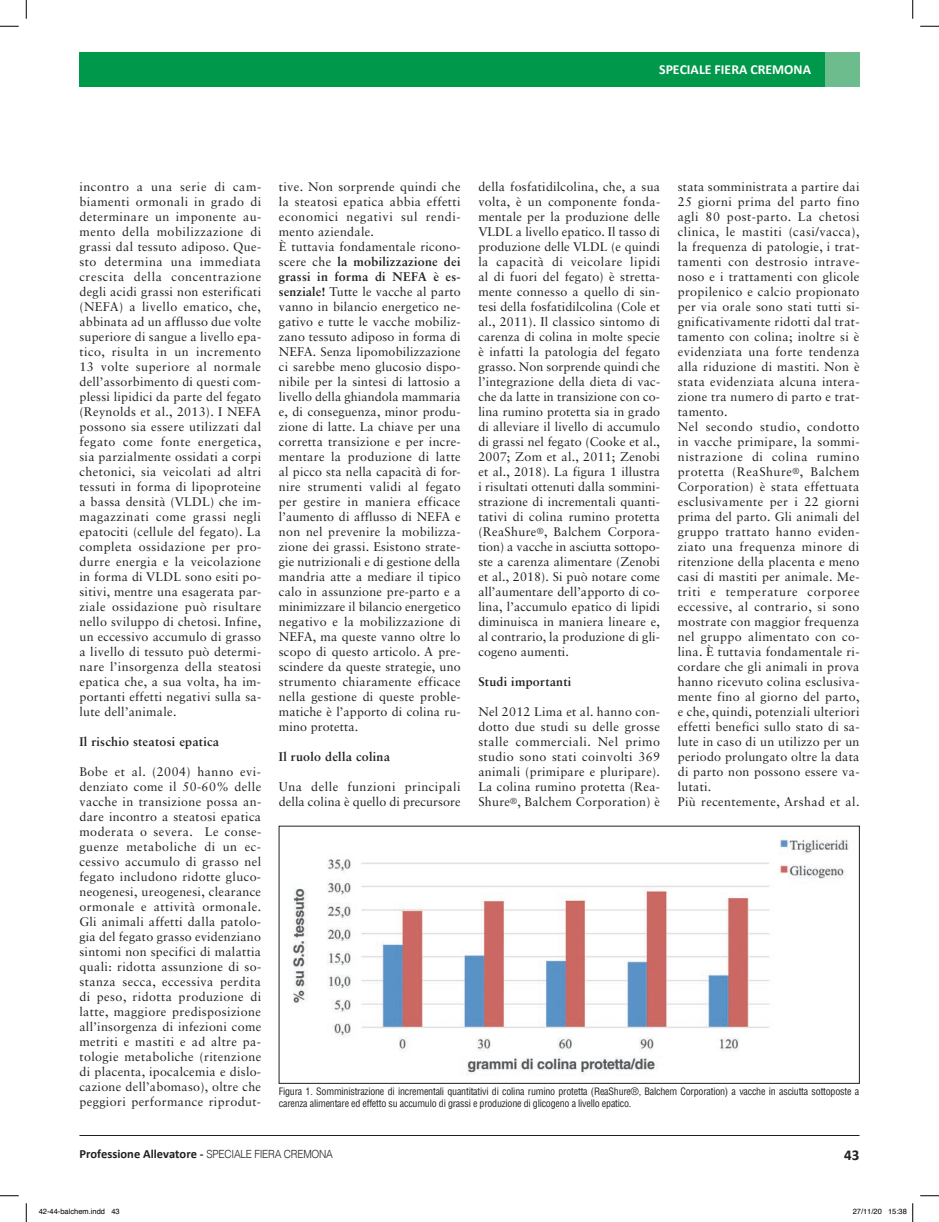
<style>
.page{position:relative;width:939px;height:1222px;background:#fff}
.page>*{position:absolute;margin:0;border:0;box-sizing:border-box;transform-origin:0 0}
.t1{font:700 15px "Calibri";color:#231f20}
.t2{font:700 13.75px "Calibri";color:#fff}
.t3{font:12.5px/15px "Sabon LT Std";letter-spacing:.02em;color:#231f20;text-align:justify}
.t4{font:700 12.5px "Sabon LT Std";letter-spacing:.02em;color:#231f20}
.t5{font:700 12.5px "Calibri";color:#231f20}
.t6{font:condensed 10px/12px "Helvetica LT Std";letter-spacing:-.02em;color:#231f20}
.t7{font:7.5px "Helvetica";color:#000}
.s1{font-weight:700}
.s2{font-family:"Helvetica";font-weight:300;font-size:11.25px}
</style>
<div class="page">
<hr style="left:79px;top:1135px;width:780px;height:1px;background:#231f20">
<div style="left:79px;top:52px;width:780px;height:34px;background:#00984a"></div>
<div style="left:825px;top:52px;width:34px;height:34px;background:#6cbc8d"></div>
<img style="left:292px;top:839px;width:558px;height:236px">
<svg style="left:0;top:25px;width:19px;height:2px"></svg>
<svg style="left:920px;top:25px;width:18px;height:2px"></svg>
<svg style="left:0;top:1195px;width:19px;height:1px"></svg>
<svg style="left:920px;top:1195px;width:18px;height:1px"></svg>
<svg style="left:25px;top:0;width:2px;height:19px"></svg>
<svg style="left:25px;top:1203px;width:2px;height:19px"></svg>
<svg style="left:912px;top:0;width:1px;height:19px"></svg>
<svg style="left:912px;top:1203px;width:1px;height:19px"></svg>
<p class="t2" style="left:659px;top:60px;width:153px">SPECIALE FIERA CREMONA</p>
<p class="t3" style="left:79px;top:179px;width:183px">incontro a una serie di cam&shy;biamenti ormonali in grado di determinare un imponente au&shy;mento della mobilizzazione di grassi dal tessuto adiposo. Que&shy;sto determina una immediata crescita della concentrazione degli acidi grassi non esterificati (NEFA) a livello ematico, che, abbinata ad un afflusso due volte superiore di sangue a livello epa&shy;tico, risulta in un incremento 13 volte superiore al normale dell’assorbimento di questi com&shy;plessi lipidici da parte del fegato (Reynolds et al., 2013). I NEFA possono sia essere utilizzati dal fegato come fonte energetica, sia parzialmente ossidati a corpi chetonici, sia veicolati ad altri tessuti in forma di lipoproteine a bassa densità (VLDL) che im&shy;magazzinati come grassi negli epatociti (cellule del fegato). La completa ossidazione per pro&shy;durre energia e la veicolazione in forma di VLDL sono esiti po&shy;sitivi, mentre una esagerata par&shy;ziale ossidazione può risultare nello sviluppo di chetosi. Infine, un eccessivo accumulo di grasso a livello di tessuto può determi&shy;nare l’insorgenza della steatosi epatica che, a sua volta, ha im&shy;portanti effetti negativi sulla sa&shy;lute dell’animale.</p>
<p class="t4" style="left:79px;top:734px;width:141px">Il rischio steatosi epatica</p>
<p class="t3" style="left:79px;top:764px;width:183px">Bobe et al. (2004) hanno evi&shy;denziato come il 50-60% delle vacche in transizione possa an&shy;dare incontro a steatosi epatica moderata o severa. Le conse&shy;guenze metaboliche di un ec&shy;cessivo accumulo di grasso nel fegato includono ridotte gluco&shy;neogenesi, ureogenesi, clearance ormonale e attività ormonale.<br>Gli animali affetti dalla patolo&shy;gia del fegato grasso evidenziano sintomi non specifici di malattia quali: ridotta assunzione di so&shy;stanza secca, eccessiva perdita di peso, ridotta produzione di latte, maggiore predisposizione all’insorgenza di infezioni come metriti e mastiti e ad altre pa&shy;tologie metaboliche (ritenzione di placenta, ipocalcemia e dislo&shy;cazione dell’abomaso), oltre che peggiori performance riprodut-</p>
<p class="t3" style="left:279px;top:179px;width:183px;text-align:left">tive. Non sorprende quindi che la steatosi epatica abbia effetti economici negativi sul rendi&shy;mento aziendale.<br>È tuttavia fondamentale ricono&shy;scere che <span class="s1">la mobilizzazione dei grassi in forma di NEFA è es&shy;senziale!</span> Tutte le vacche al parto vanno in bilancio energetico ne&shy;gativo e tutte le vacche mobiliz&shy;zano tessuto adiposo in forma di<br>NEFA. Senza lipomobilizzazione ci sarebbe meno glucosio dispo&shy;nibile per la sintesi di lattosio a livello della ghiandola mammaria e, di conseguenza, minor produ&shy;zione di latte. La chiave per una corretta transizione e per incre&shy;mentare la produzione di latte al picco sta nella capacità di for&shy;nire strumenti validi al fegato per gestire in maniera efficace l’aumento di afflusso di NEFA e non nel prevenire la mobilizza&shy;zione dei grassi. Esistono strate&shy;gie nutrizionali e di gestione della mandria atte a mediare il tipico calo in assunzione pre-parto e a minimizzare il bilancio energetico negativo e la mobilizzazione di<br>NEFA, ma queste vanno oltre lo scopo di questo articolo. A pre&shy;scindere da queste strategie, uno strumento chiaramente efficace nella gestione di queste proble&shy;matiche è l’apporto di colina ru&shy;mino protetta.</p>
<p class="t4" style="left:279px;top:749px;width:113px">Il ruolo della colina</p>
<p class="t3" style="left:279px;top:779px;width:183px">Una delle funzioni principali della colina è quello di precursore</p>
<p class="t3" style="left:478px;top:179px;width:183px">della fosfatidilcolina, che, a sua volta, è un componente fonda&shy;mentale per la produzione delle VLDL a livello epatico. Il tasso di produzione delle VLDL (e quindi la capacità di veicolare lipidi al di fuori del fegato) è stretta&shy;mente connesso a quello di sin&shy;tesi della fosfatidilcolina (Cole et al., 2011). Il classico sintomo di carenza di colina in molte specie è infatti la patologia del fegato grasso. Non sorprende quindi che l’integrazione della dieta di vac&shy;che da latte in transizione con co&shy;lina rumino protetta sia in grado di alleviare il livello di accumulo di grassi nel fegato (Cooke et al., 2007; Zom et al., 2011; Zenobi et al., 2018). La figura 1 illustra i risultati ottenuti dalla sommini&shy;strazione di incrementali quanti&shy;tativi di colina rumino protetta (ReaShure<sup>®</sup>, Balchem Corpora&shy;tion) a vacche in asciutta sottopo&shy;ste a carenza alimentare (Zenobi et al., 2018). Si può notare come all’aumentare dell’apporto di co&shy;lina, l’accumulo epatico di lipidi diminuisca in maniera lineare e, al contrario, la produzione di gli&shy;cogeno aumenti.</p>
<p class="t4" style="left:478px;top:674px;width:95px">Studi importanti</p>
<p class="t3" style="left:478px;top:704px;width:183px">Nel 2012 Lima et al. hanno con&shy;dotto due studi su delle grosse stalle commerciali. Nel primo studio sono stati coinvolti 369 animali (primipare e pluripare).<br>La colina rumino protetta (Rea-Shure<sup>®</sup>, Balchem Corporation) è</p>
<p class="t3" style="left:677px;top:179px;width:183px;text-align:left">stata somministrata a partire dai<br>25 giorni prima del parto fino agli 80 post-parto. La chetosi clinica, le mastiti (casi/vacca), la frequenza di patologie, i trat&shy;tamenti con destrosio intrave&shy;noso e i trattamenti con glicole propilenico e calcio propionato per via orale sono stati tutti si&shy;gnificativamente ridotti dal trat&shy;tamento con colina; inoltre si è evidenziata una forte tendenza alla riduzione di mastiti. Non è stata evidenziata alcuna intera&shy;zione tra numero di parto e trat&shy;tamento.<br>Nel secondo studio, condotto in vacche primipare, la sommi&shy;nistrazione di colina rumino protetta (ReaShure<sup>®</sup>, Balchem<br>Corporation) è stata effettuata esclusivamente per i 22 giorni prima del parto. Gli animali del gruppo trattato hanno eviden&shy;ziato una frequenza minore di ritenzione della placenta e meno casi di mastiti per animale. Me&shy;triti e temperature corporee eccessive, al contrario, si sono mostrate con maggior frequenza nel gruppo alimentato con co&shy;lina. È tuttavia fondamentale ri&shy;cordare che gli animali in prova hanno ricevuto colina esclusiva&shy;mente fino al giorno del parto, e che, quindi, potenziali ulteriori effetti benefici sullo stato di sa&shy;lute in caso di un utilizzo per un periodo prolungato oltre la data di parto non possono essere va&shy;lutati.<br>Più recentemente, Arshad et al.</p>
<p class="t6" style="left:279px;top:1085px;width:581px">Figura 1. Somministrazione di incrementali quantitativi di colina rumino protetta (ReaShure®, Balchem Corporation) a vacche in asciutta sottoposte a carenza alimentare ed effetto su accumulo di grassi e produzione di glicogeno a livello epatico.</p>
<p class="t5" style="left:79px;top:1145px;width:255px">Professione Allevatore - <span class="s2">SPECIALE FIERA CREMONA</span></p>
<p class="t1" style="left:844px;top:1145px;width:17px">43</p>
<p class="t7" style="left:39px;top:1206px;width:82px">42-44-balchem.indd 43</p>
<p class="t7" style="left:852px;top:1206px;width:56px">27/11/20 15:38</p>
</div>
